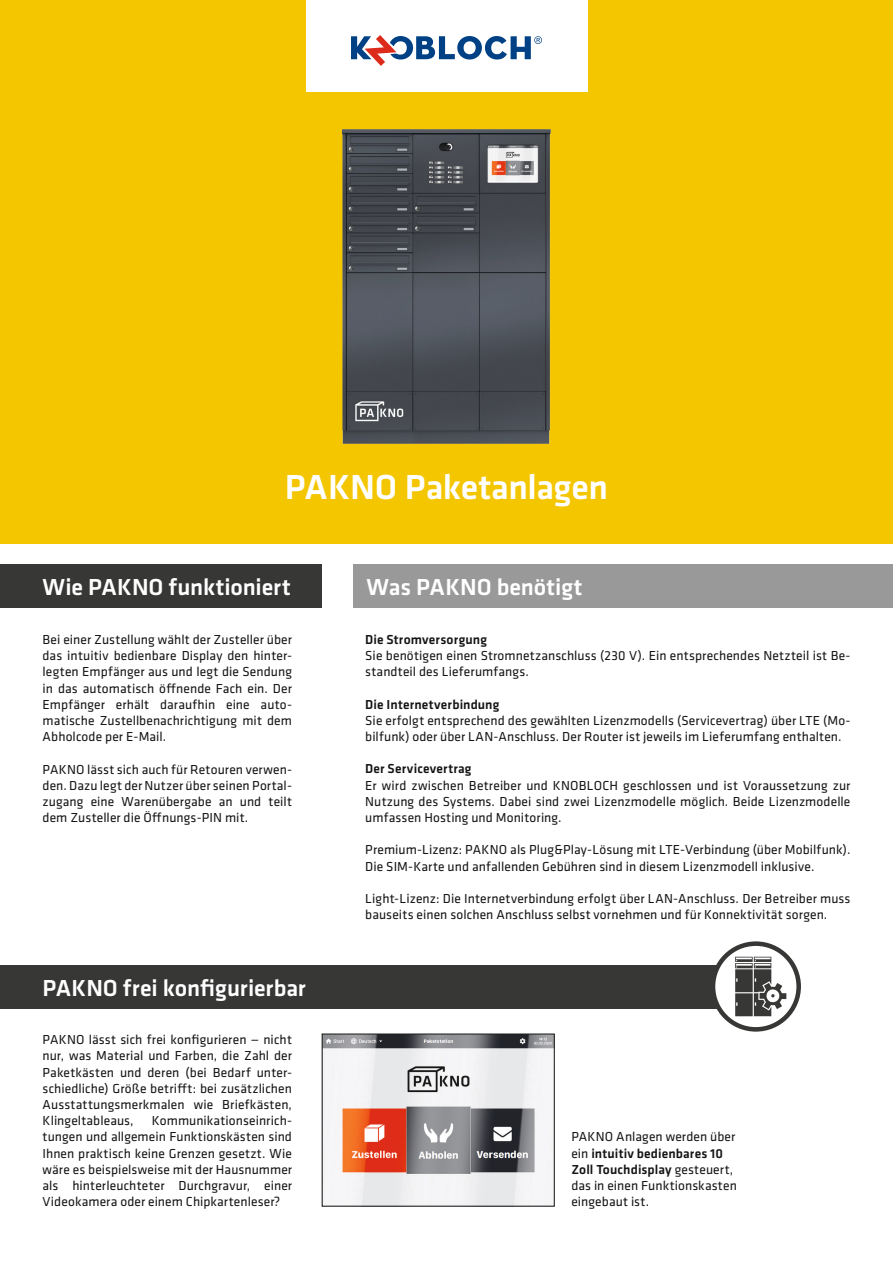
<style>
.page{position:relative;width:893px;height:1263px;background:#fff}
.page>*{position:absolute;margin:0;border:0;box-sizing:border-box;transform-origin:0 0}
.t1{font:500 36px "Klavika";letter-spacing:-.005em;color:#fff}
.t2{font:500 24px "Klavika";letter-spacing:-.005em;color:#fff}
.t3{font:13.5px/16.2px "Klavika";letter-spacing:.005em;color:#131413;text-align:justify}
.t4{font:500 13.5px "Klavika";letter-spacing:.01em;color:#131413}
.s1{font-weight:500}
</style>
<div class="page">
<div style="left:0;top:0;width:893px;height:543px;background:#f4c600"></div>
<div style="left:306px;top:0;width:281px;height:91px;background:#fff"></div>
<svg style="left:351px;top:35px;width:191px;height:31px"></svg>
<div style="left:0;top:564px;width:322px;height:44px;background:#373736"></div>
<img style="left:342px;top:130px;width:209px;height:314px">
<div style="left:354px;top:564px;width:539px;height:44px;background:#999"></div>
<div style="left:0;top:965px;width:739px;height:43px;background:#373736"></div>
<svg style="left:713px;top:944px;width:86px;height:85px"></svg>
<div style="left:711px;top:941px;width:90px;height:90px;border:5px solid #373736;border-radius:50%"></div>
<svg style="left:735px;top:957px;width:51px;height:59px"></svg>
<img style="left:324px;top:1036px;width:229px;height:168px">
<div style="left:322px;top:1034px;width:233px;height:172px;border:1px solid #131413"></div>
<h1 class="t1" style="left:285px;top:463px;width:325px">PAKNO Paketanlagen</h1>
<h2 class="t2" style="left:43px;top:571px;width:250px">Wie PAKNO funktioniert</h2>
<p class="t3" style="left:43px;top:631px;width:251px">Bei einer Zustellung wählt der Zusteller über das intuitiv bedienbare Display den hinter&shy;legten Empfänger aus und legt die Sendung in das automatisch öffnende Fach ein. Der Empfänger erhält daraufhin eine auto&shy;matische Zustellbenachrichtigung mit dem Abholcode per E-Mail.</p>
<p class="t3" style="left:43px;top:761px;width:251px">PAKNO lässt sich auch für Retouren verwen&shy;den. Dazu legt der Nutzer über seinen Portal&shy;zugang eine Warenübergabe an und teilt dem Zusteller die Öffnungs-PIN mit.</p>
<h2 class="t2" style="left:43px;top:971px;width:265px">PAKNO frei konfigurierbar</h2>
<p class="t3" style="left:43px;top:1031px;width:251px">PAKNO lässt sich frei konfigurieren — nicht nur, was Material und Farben, die Zahl der Paketkästen und deren (bei Bedarf unter&shy;schiedliche) Größe betrifft: bei zusätzlichen Ausstattungsmerkmalen wie Briefkästen, Klingeltableaus,</p>
<p class="t3" style="left:43px;top:1112px;width:251px;text-indent:109px">Kommunikationseinrich&shy;tungen und allgemein Funktionskästen sind Ihnen praktisch keine Grenzen gesetzt. Wie wäre es beispielsweise mit der Hausnummer als hinterleuchteter Durchgravur, einer Videokamera oder einem Chipkartenleser?</p>
<h2 class="t2" style="left:367px;top:571px;width:217px">Was PAKNO benötigt</h2>
<p class="t4" style="left:365px;top:630px;width:123px">Die Stromversorgung</p>
<p class="t3" style="left:365px;top:647px;width:487px">Sie benötigen einen Stromnetzanschluss (230 V). Ein entsprechendes Netzteil ist Be&shy;standteil des Lieferumfangs.</p>
<p class="t4" style="left:365px;top:695px;width:136px">Die Internetverbindung</p>
<p class="t3" style="left:365px;top:712px;width:487px">Sie erfolgt entsprechend des gewählten Lizenzmodells (Servicevertrag) über LTE (Mo&shy;bilfunk) oder über LAN-Anschluss. Der Router ist jeweils im Lieferumfang enthalten.</p>
<p class="t4" style="left:365px;top:760px;width:108px">Der Servicevertrag</p>
<p class="t3" style="left:365px;top:776px;width:487px">Er wird zwischen Betreiber und KNOBLOCH geschlossen und ist Voraussetzung zur Nutzung des Systems. Dabei sind zwei Lizenzmodelle möglich. Beide Lizenzmodelle umfassen Hosting und Monitoring.</p>
<p class="t3" style="left:365px;top:841px;width:487px">Premium-Lizenz: PAKNO als Plug&amp;Play-Lösung mit LTE-Verbindung (über Mobilfunk).<br>Die SIM-Karte und anfallenden Gebühren sind in diesem Lizenzmodell inklusive.</p>
<p class="t3" style="left:365px;top:890px;width:487px">Light-Lizenz: Die Internetverbindung erfolgt über LAN-Anschluss. Der Betreiber muss bauseits einen solchen Anschluss selbst vornehmen und für Konnektivität sorgen.</p>
<p class="t3" style="left:571px;top:1128px;width:167px;text-align:left">PAKNO Anlagen werden über ein <span class="s1">intuitiv bedienbares 10<br>Zoll Touchdisplay</span> gesteuert, das in einen Funktionskasten eingebaut ist.</p>
</div>
